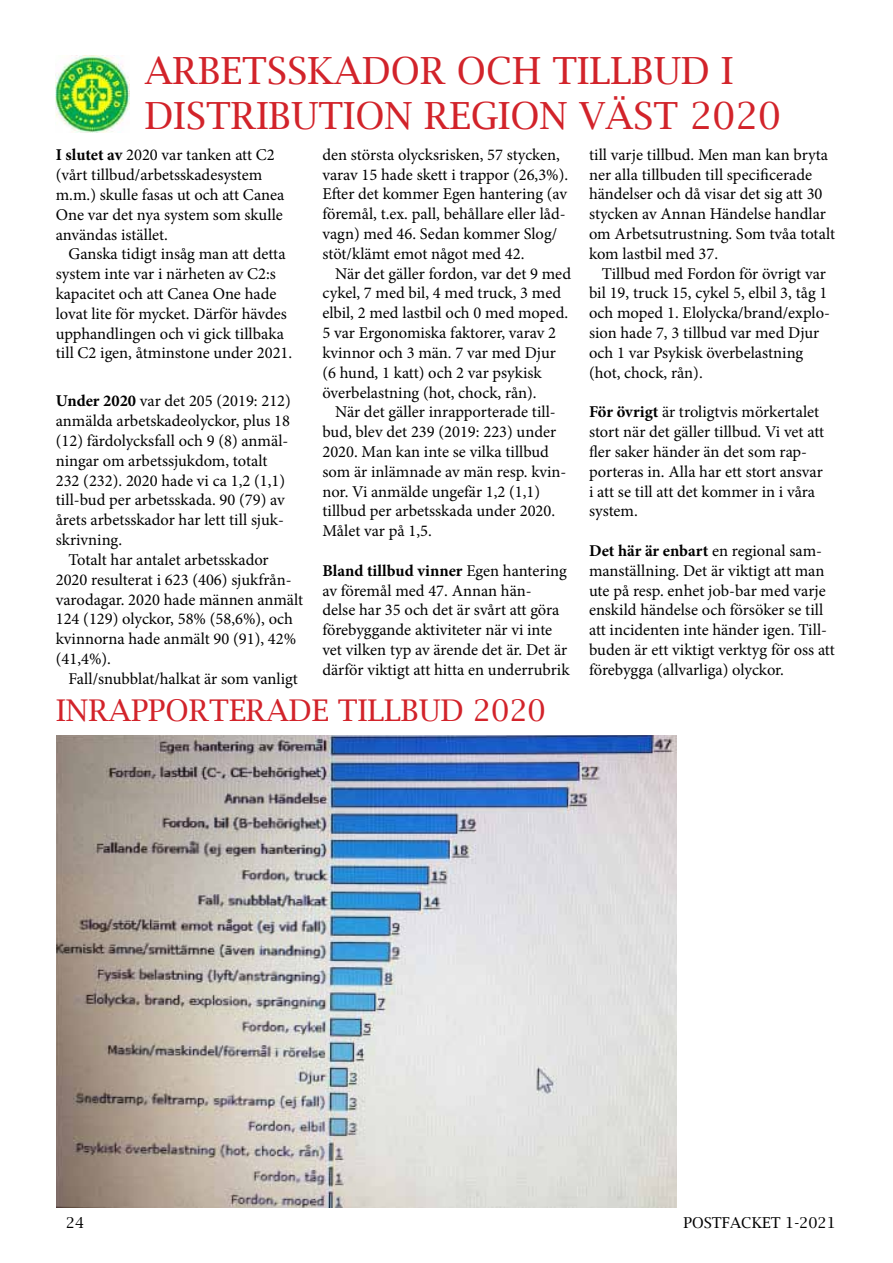
<style>
.page{position:relative;width:893px;height:1263px;background:#fff}
.page>*{position:absolute;margin:0;border:0;box-sizing:border-box;transform-origin:0 0}
.t1{font:37.5px/45px "Lucida Bright";color:#d2232a}
.t2{font:30px "Lucida Bright";color:#d2232a}
.t3{font:16.5px/19.8px "Minion Pro";color:#000}
.t4{font:15px "Lucida Bright";color:#000}
.s1{font-weight:700}
</style>
<div class="page">
<img style="left:56px;top:55px;width:74px;height:78px">
<img style="left:56px;top:736px;width:621px;height:472px">
<h1 class="t1" style="left:145px;top:48px;width:638px">ARBETSSKADOR OCH TILLBUD I<br>DISTRIBUTION REGION VÄST 2020</h1>
<p class="t3" style="left:56px;top:145px;width:230px"><span class="s1">I slutet av</span> 2020 var tanken att C2 (vårt tillbud/arbetsskadesystem m.m.) skulle fasas ut och att Canea<br>One var det nya system som skulle användas istället.</p>
<p class="t3" style="left:56px;top:244px;width:238px;text-indent:13px">Ganska tidigt insåg man att detta system inte var i närheten av C2:s kapacitet och att Canea One hade lovat lite för mycket. Därför hävdes upphandlingen och vi gick tillbaka till C2 igen, åtminstone under 2021.</p>
<p class="t3" style="left:56px;top:391px;width:237px"><span class="s1">Under 2020</span> var det 205 (2019: 212) anmälda arbetskadeolyckor, plus 18 (12) färdolycksfall och 9 (8) anmäl&shy;ningar om arbetssjukdom, totalt<br>232 (232). 2020 hade vi ca 1,2 (1,1) till-bud per arbetsskada. 90 (79) av årets arbetsskador har lett till sjuk&shy;skrivning.</p>
<p class="t3" style="left:56px;top:550px;width:249px;text-indent:13px">Totalt har antalet arbetsskador<br>2020 resulterat i 623 (406) sjukfrån&shy;varodagar. 2020 hade männen anmält<br>124 (129) olyckor, 58% (58,6%), och kvinnorna hade anmält 90 (91), 42% (41,4%).</p>
<p class="t3" style="left:69px;top:669px;width:231px">Fall/snubblat/halkat är som vanligt</p>
<p class="t3" style="left:322px;top:145px;width:247px">den största olycksrisken, 57 stycken, varav 15 hade skett i trappor (26,3%).<br>Efter det kommer Egen hantering (av föremål, t.ex. pall, behållare eller låd&shy;vagn) med 46. Sedan kommer Slog/ stöt/klämt emot något med 42.</p>
<p class="t3" style="left:322px;top:264px;width:250px;text-indent:13px">När det gäller fordon, var det 9 med cykel, 7 med bil, 4 med truck, 3 med elbil, 2 med lastbil och 0 med moped.<br>5 var Ergonomiska faktorer, varav 2 kvinnor och 3 män. 7 var med Djur (6 hund, 1 katt) och 2 var psykisk överbelastning (hot, chock, rån).</p>
<p class="t3" style="left:322px;top:402px;width:246px;text-indent:13px">När det gäller inrapporterade till&shy;bud, blev det 239 (2019: 223) under<br>2020. Man kan inte se vilka tillbud som är inlämnade av män resp. kvin&shy;nor. Vi anmälde ungefär 1,2 (1,1) tillbud per arbetsskada under 2020.<br>Målet var på 1,5.</p>
<p class="t3" style="left:322px;top:561px;width:249px"><span class="s1">Bland tillbud vinner</span> Egen hantering av föremål med 47. Annan hän-<br>delse har 35 och det är svårt att göra förebyggande aktiviteter när vi inte vet vilken typ av ärende det är. Det är därför viktigt att hitta en underrubrik</p>
<h2 class="t2" style="left:56px;top:693px;width:491px">INRAPPORTERADE TILLBUD 2020</h2>
<p class="t3" style="left:589px;top:145px;width:247px">till varje tillbud. Men man kan bryta ner alla tillbuden till specificerade händelser och då visar det sig att 30 stycken av Annan Händelse handlar om Arbetsutrustning. Som tvåa totalt kom lastbil med 37.</p>
<p class="t3" style="left:589px;top:264px;width:242px;text-indent:13px">Tillbud med Fordon för övrigt var bil 19, truck 15, cykel 5, elbil 3, tåg 1 och moped 1. Elolycka/brand/explo&shy;sion hade 7, 3 tillbud var med Djur och 1 var Psykisk överbelastning (hot, chock, rån).</p>
<p class="t3" style="left:589px;top:402px;width:237px"><span class="s1">För övrigt</span> är troligtvis mörkertalet stort när det gäller tillbud. Vi vet att fler saker händer än det som rap&shy;porteras in. Alla har ett stort ansvar i att se till att det kommer in i våra system.</p>
<p class="t3" style="left:589px;top:541px;width:247px"><span class="s1">Det här är enbart</span> en regional sam&shy;manställning. Det är viktigt att man ute på resp. enhet job-bar med varje enskild händelse och försöker se till att incidenten inte händer igen. Till&shy;buden är ett viktigt verktyg för oss att förebygga (allvarliga) olyckor.</p>
<p class="t4" style="left:66px;top:1214px;width:20px">24</p>
<p class="t4" style="left:684px;top:1214px;width:154px">POSTFACKET 1-2021</p>
</div>
